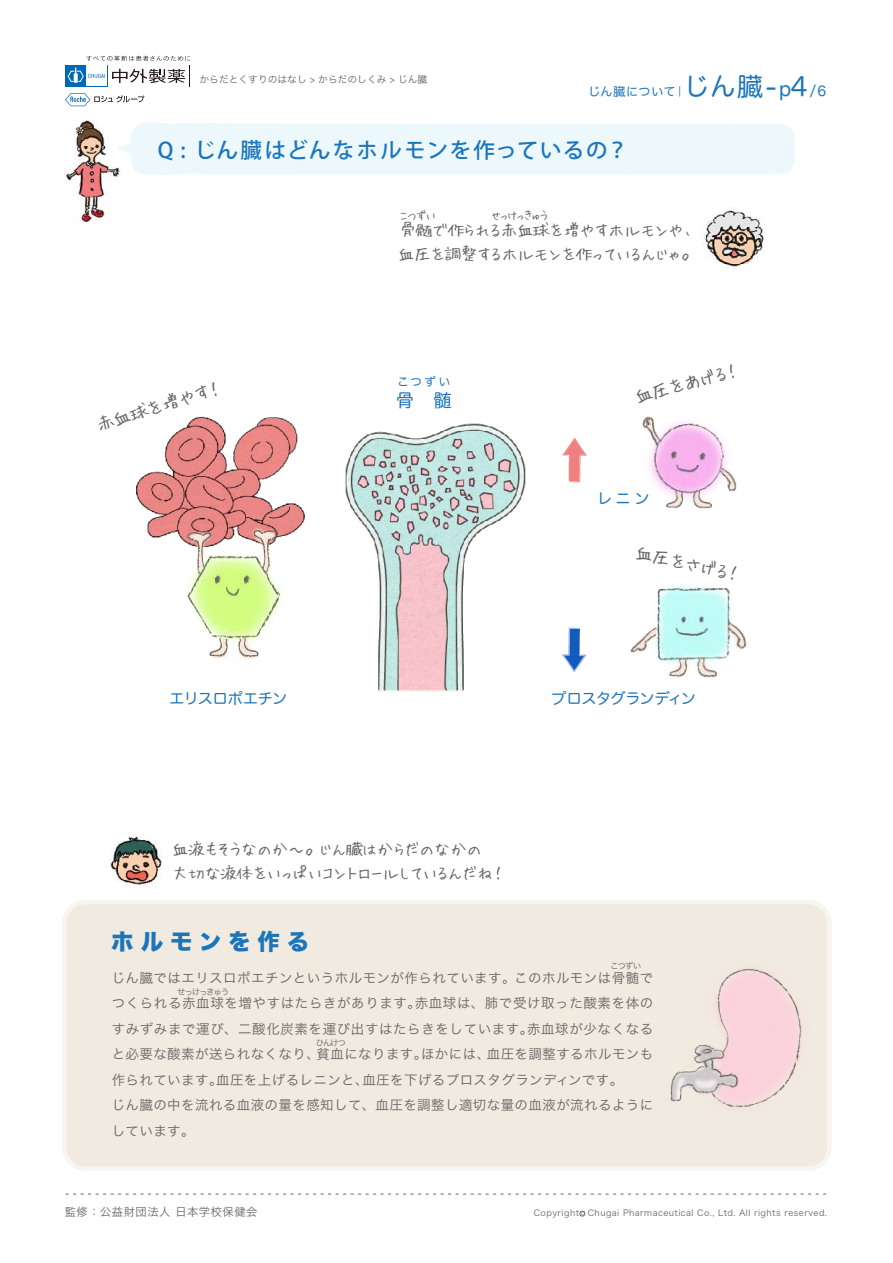
<style>
.page{position:relative;width:893px;height:1263px;background:#fff}
.page>*{position:absolute;margin:0;border:0;box-sizing:border-box;transform-origin:0 0}
.t1{font:22.5px "Hira Kaku Std N W8";letter-spacing:.305em;color:#1b75bb}
.t2{font:500 21.3px "Koz Go Pro";letter-spacing:.08em;color:#1b75bb}
.t3{font:18px "Hui Font P";color:#666}
.t4{font:17.85px "Hira Maru Pro W4";color:#1b75bb}
.t5{font:16.5px/24px "Hui Font P";letter-spacing:-.025em;color:#666}
.t6{font:15px "Hira Maru Pro W4";letter-spacing:-.01em;color:#1b75bb}
.t7{font:15px "Hira Maru Pro W4";letter-spacing:-.03em;color:#1b75bb}
.t8{font:13.5px/25.5px "Hira Kaku Pro W3";letter-spacing:.03em;color:#666}
.t9{font:12px "Hira Maru Pro W4";letter-spacing:.05em;color:#1b75bb}
.t10{font:12px "Hui Font P";letter-spacing:-.125em;color:#666}
.t11{font:11.4px "Hira Maru Pro W4";color:#1b75bb}
.t12{font:11.25px "Hira Kaku Pro W3";letter-spacing:.05em;color:#666}
.t13{font:9.75px "Hira Kaku Pro W3";color:#666}
.t14{font:8.55px "Hira Kaku Pro W3";letter-spacing:.05em;color:#666}
.s1{font-family:"Hira Maru Pro N W4";font-size:25.5px}
.s2{font-family:"Hira Maru Pro N W4";font-size:19.5px}
.s3{font-size:13.5px}
.s4{font-size:5.4px}
</style>
<div class="page">
<div style="left:64px;top:902px;width:765px;height:266px;background:#f1eae0;border-radius:21px"></div>
<div style="left:62px;top:900px;width:770px;height:271px;border:4px solid #f8f5f0;border-radius:21px"></div>
<img style="left:66px;top:120px;width:55px;height:102px">
<img style="left:703px;top:210px;width:61px;height:57px">
<svg style="left:117px;top:123px;width:678px;height:53px;background:#eef8fd"></svg>
<img style="left:110px;top:835px;width:52px;height:50px">
<img style="left:670px;top:968px;width:132px;height:140px">
<img style="left:136px;top:416px;width:169px;height:126px">
<img style="left:345px;top:423px;width:181px;height:269px">
<svg style="left:562px;top:438px;width:25px;height:44px"></svg>
<svg style="left:562px;top:628px;width:25px;height:44px"></svg>
<img style="left:185px;top:525px;width:98px;height:135px">
<img style="left:642px;top:416px;width:95px;height:93px">
<img style="left:630px;top:585px;width:117px;height:94px">
<svg style="left:66px;top:1193px;width:761px;height:1px"></svg>
<div style="left:65px;top:65px;width:42px;height:22px;background:#0068b7"></div>
<svg style="left:65px;top:93px;width:79px;height:13px"></svg>
<svg style="left:68px;top:56px;width:122px;height:31px"></svg>
<svg style="left:580px;top:1211px;width:5px;height:5px"></svg>
<p class="t13" style="left:200px;top:70px;width:229px">からだとくすりのはなし &gt; からだのしくみ &gt; じん臓</p>
<p class="t9" style="left:588px;top:81px;width:240px">じん臓について｜<span class="s1">じん臓-</span><span class="s2">p</span><span class="s1">4</span><span class="s3">/6</span></p>
<h2 class="t2" style="left:158px;top:137px;width:472px">Q : じん臓はどんなホルモンを作っているの？</h2>
<h3 class="t3" style="left:93px;top:413px;width:130px;rotate:-17deg">赤血球を増やす！</h3>
<p class="t6" style="left:169px;top:685px;width:119px">エリスロポエチン</p>
<p class="t10" style="left:400px;top:207px;width:38px">こつずい</p>
<p class="t10" style="left:491px;top:207px;width:59px">せっけっきゅう</p>
<p class="t5" style="left:398px;top:217px;width:299px">骨髄で作られる赤血球を増やすホルモンや、血圧を調整するホルモンを作っているんじゃ。</p>
<p class="t11" style="left:397px;top:372px;width:54px">こつずい</p>
<h3 class="t4" style="left:396px;top:384px;width:57px">骨 髄</h3>
<h3 class="t3" style="left:632px;top:386px;width:107px;rotate:-15deg">血圧をあげる！</h3>
<p class="t6" style="left:597px;top:485px;width:54px">レニン</p>
<h3 class="t3" style="left:638px;top:540px;width:107px;rotate:12deg">血圧をさげる！</h3>
<p class="t7" style="left:551px;top:685px;width:146px">プロスタグランディン</p>
<p class="t5" style="left:172px;top:836px;width:333px">血液もそうなのか〜。じん臓はからだのなかの<br>大切な液体をいっぱいコントロールしているんだね！</p>
<h1 class="t1" style="left:111px;top:929px;width:200px">ホルモンを作る</h1>
<p class="t8" style="left:112px;top:964px;width:543px">じん臓ではエリスロポエチンというホルモンが作られています。このホルモンは骨髄でつくられる赤血球を増やすはたらきがあります。赤血球は、肺で受け取った酸素を体のすみずみまで運び、二酸化炭素を運び出すはたらきをしています。赤血球が少なくなると必要な酸素が送られなくなり、貧血になります。ほかには、血圧を調整するホルモンも作られています。血圧を上げるレニンと、血圧を下げるプロスタグランディンです。<br>じん臓の中を流れる血液の量を感知して、血圧を調整し適切な量の血液が流れるようにしています。</p>
<p class="t12" style="left:65px;top:1202px;width:194px">監修：公益財団法人 日本学校保健会</p>
<p class="t14" style="left:534px;top:1205px;width:295px">Copyright <span class="s4">c</span> Chugai Pharmaceutical Co., Ltd. All rights reserved.</p>
</div>
